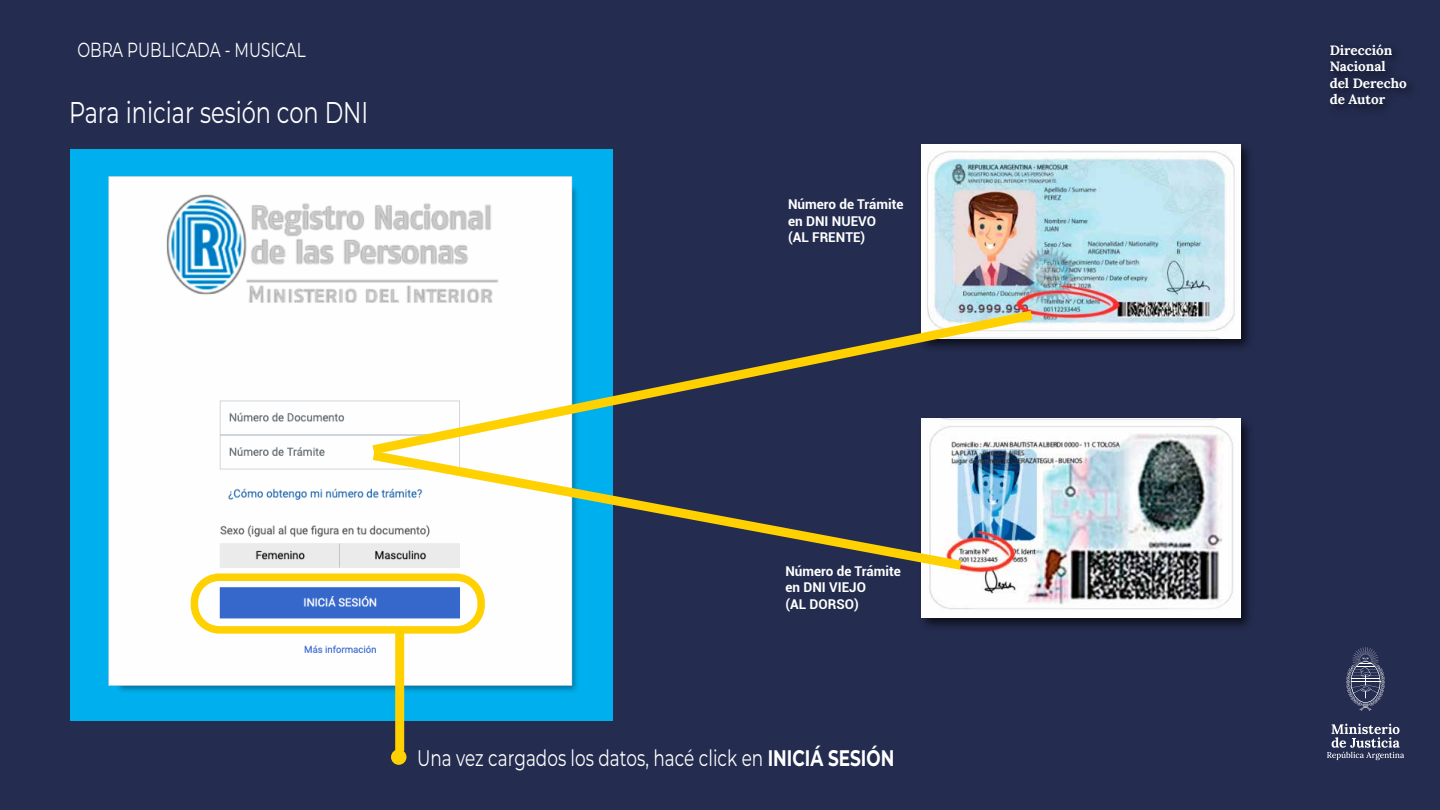
<style>
.page{position:relative;width:1440px;height:810px;background:#242c4f}
.page>*{position:absolute;margin:0;border:0;box-sizing:border-box;transform-origin:0 0}
.t1{font:30px "Montserrat";color:#fff;scale:.75 1}
.t2{font:22.5px "Montserrat";color:#fff;scale:.75 1}
.t3{font:20.33px "Montserrat";color:#fff;scale:.75 1}
.t4{font:700 13.5px/16.2px "Roboto";color:#fff}
.t5{font:700 13.5px/16.2px "Lora";color:#fff}
.s1{font-size:20.25px}
.s2{font-weight:700}
</style>
<div class="page">
<div style="left:391px;top:749px;width:15px;height:16px;background:#ffd100;border-radius:50%"></div>
<img style="left:70px;top:149px;width:543px;height:572px">
<div style="left:191px;top:573px;width:294px;height:61px;border:8px solid #ffd100;border-radius:25px"></div>
<img style="left:921px;top:144px;width:328px;height:204px">
<img style="left:922px;top:145px;width:318px;height:194px">
<img style="left:921px;top:418px;width:328px;height:209px">
<img style="left:922px;top:419px;width:318px;height:198px">
<svg style="left:363px;top:305px;width:679px;height:155px"></svg>
<svg style="left:363px;top:445px;width:608px;height:131px"></svg>
<div style="left:395px;top:629px;width:9px;height:122px;background:#ffd100"></div>
<svg style="left:1327px;top:724px;width:77px;height:36px"></svg>
<svg style="left:1346px;top:647px;width:39px;height:64px"></svg>
<h3 class="t3" style="left:77px;top:36px;width:306px">OBRA PUBLICADA - <span class="s1">MUSICAL</span></h3>
<p class="t5" style="left:1330px;top:41px;width:79px">Dirección<br>Nacional del Derecho de Autor</p>
<h1 class="t1" style="left:69px;top:92px;width:400px">Para iniciar sesión con DNI</h1>
<p class="t4" style="left:788px;top:196px;width:117px">Número de Trámite en DNI NUEVO<br>(AL FRENTE)</p>
<p class="t4" style="left:785px;top:563px;width:117px">Número de Trámite en DNI VIEJO<br>(AL DORSO)</p>
<h2 class="t2" style="left:417px;top:743px;width:638px">Una vez cargados los datos, hacé click en <span class="s2">INICIÁ SESIÓN</span></h2>
</div>
